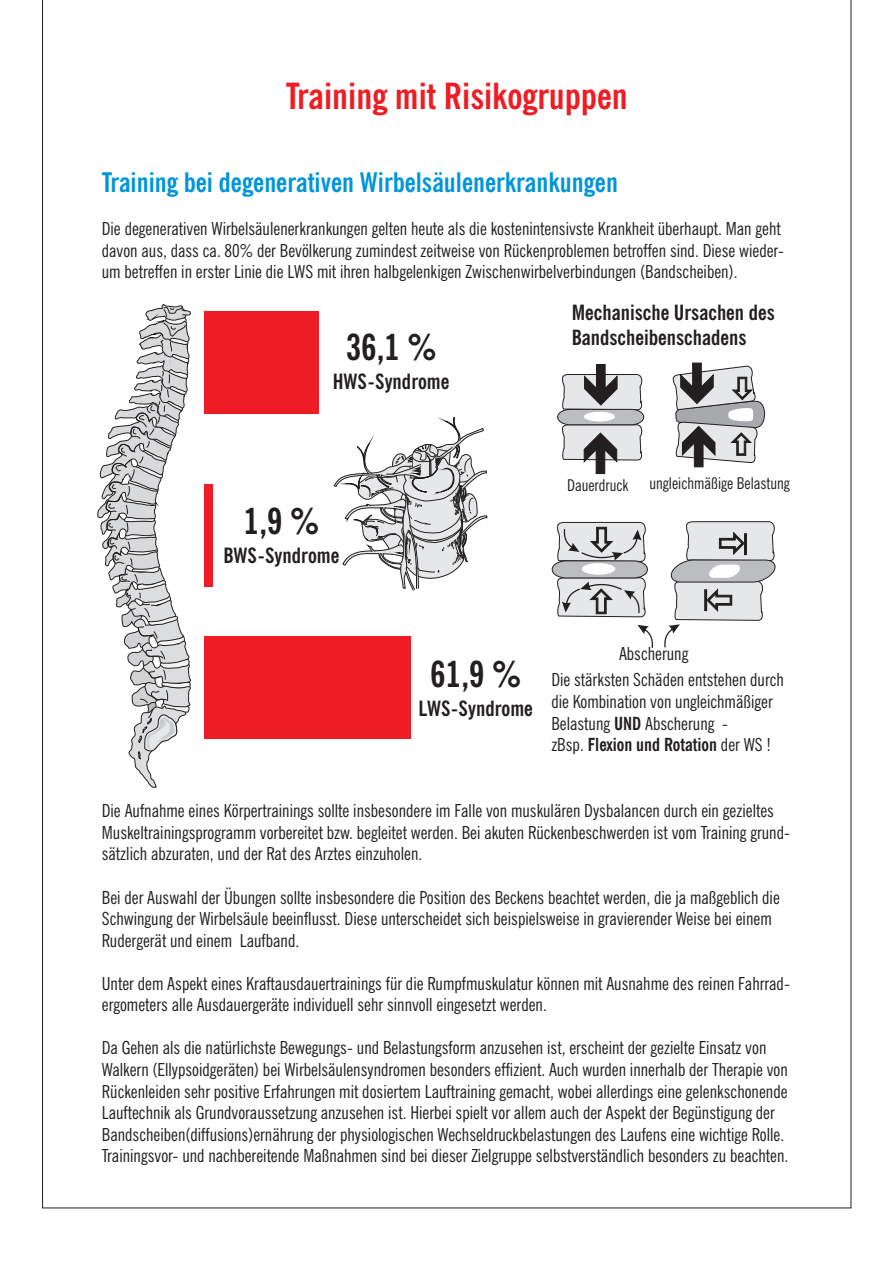
<style>
.page{position:relative;width:893px;height:1263px;background:#fff}
.page>*{position:absolute;margin:0;border:0;box-sizing:border-box;transform-origin:0 0}
.t1{font:700 condensed 36.15px "News Gothic BT";color:#231f20}
.t2{font:700 condensed 36px "News Gothic BT";color:#ee1d23}
.t3{font:700 condensed 27px "News Gothic BT";color:#0095d9}
.t4{font:700 condensed 21px/25.3px "News Gothic BT";color:#231f20}
.t5{font:condensed 18px/21.6px "News Gothic BT";color:#231f20}
.t6{font:condensed 16.2px "News Gothic BT";color:#231f20}
.s1{font-weight:700}
</style>
<div class="page">
<svg style="left:97px;top:304px;width:94px;height:484px"></svg>
<svg style="left:333px;top:417px;width:155px;height:174px"></svg>
<div style="left:204px;top:311px;width:115px;height:102px;background:#ee1d23"></div>
<div style="left:204px;top:484px;width:9px;height:103px;background:#ee1d23"></div>
<div style="left:204px;top:636px;width:207px;height:102px;background:#ee1d23"></div>
<svg style="left:552px;top:522px;width:101px;height:126px"></svg>
<svg style="left:664px;top:521px;width:112px;height:126px"></svg>
<hr style="left:744px;top:533px;width:3px;height:22px;background:#231f20">
<hr style="left:704px;top:589px;width:3px;height:22px;background:#231f20">
<svg style="left:673px;top:363px;width:92px;height:105px"></svg>
<svg style="left:557px;top:364px;width:87px;height:110px"></svg>
<h2 class="t2" style="left:286px;top:82px;width:344px">Training mit Risikogruppen</h2>
<h3 class="t3" style="left:102px;top:171px;width:518px">Training bei degenerativen Wirbelsäulenerkrankungen</h3>
<p class="t5" style="left:102px;top:220px;width:684px">Die degenerativen Wirbelsäulenerkrankungen gelten heute als die kostenintensivste Krankheit überhaupt. Man geht davon aus, dass ca. 80% der Bevölkerung zumindest zeitweise von Rückenproblemen betroffen sind. Diese wieder&shy;um betreffen in erster Linie die LWS mit ihren halbgelenkigen Zwischenwirbelverbindungen (Bandscheiben).</p>
<h1 class="t1" style="left:346px;top:333px;width:92px">36,1 %</h1>
<p class="t4" style="left:333px;top:371px;width:118px">HWS-Syndrome</p>
<p class="t4" style="left:572px;top:302px;width:205px">Mechanische Ursachen des<br>Bandscheibenschadens</p>
<h1 class="t1" style="left:244px;top:506px;width:77px">1,9 %</h1>
<p class="t4" style="left:223px;top:544px;width:118px">BWS-Syndrome</p>
<p class="t6" style="left:567px;top:479px;width:63px">Dauerdruck</p>
<p class="t6" style="left:649px;top:476px;width:142px">ungleichmäßige Belastung</p>
<h1 class="t1" style="left:430px;top:660px;width:92px">61,9 %</h1>
<p class="t4" style="left:418px;top:698px;width:116px">LWS-Syndrome</p>
<p class="t5" style="left:619px;top:644px;width:71px">Abscherung</p>
<p class="t5" style="left:551px;top:671px;width:234px">Die stärksten Schäden entstehen durch die Kombination von ungleichmäßiger Belastung <span class="s1">UND</span> Abscherung -<br>zBsp. <span class="s1">Flexion und Rotation</span> der WS !</p>
<p class="t5" style="left:102px;top:802px;width:690px">Die Aufnahme eines Körpertrainings sollte insbesondere im Falle von muskulären Dysbalancen durch ein gezieltes<br>Muskeltrainingsprogramm vorbereitet bzw. begleitet werden. Bei akuten Rückenbeschwerden ist vom Training grund&shy;sätzlich abzuraten, und der Rat des Arztes einzuholen.</p>
<p class="t5" style="left:102px;top:888px;width:680px">Bei der Auswahl der Übungen sollte insbesondere die Position des Beckens beachtet werden, die ja maßgeblich die<br>Schwingung der Wirbelsäule beeinflusst. Diese unterscheidet sich beispielsweise in gravierender Weise bei einem<br>Rudergerät und einem Laufband.</p>
<p class="t5" style="left:102px;top:974px;width:690px">Unter dem Aspekt eines Kraftausdauertrainings für die Rumpfmuskulatur können mit Ausnahme des reinen Fahrrad&shy;ergometers alle Ausdauergeräte individuell sehr sinnvoll eingesetzt werden.</p>
<p class="t5" style="left:102px;top:1039px;width:688px">Da Gehen als die natürlichste Bewegungs- und Belastungsform anzusehen ist, erscheint der gezielte Einsatz von Walkern (Ellypsoidgeräten) bei Wirbelsäulensyndromen besonders effizient. Auch wurden innerhalb der Therapie von Rückenleiden sehr positive Erfahrungen mit dosiertem Lauftraining gemacht, wobei allerdings eine gelenkschonende Lauftechnik als Grundvoraussetzung anzusehen ist. Hierbei spielt vor allem auch der Aspekt der Begünstigung der Bandscheiben(diffusions)ernährung der physiologischen Wechseldruckbelastungen des Laufens eine wichtige Rolle.<br>Trainingsvor- und nachbereitende Maßnahmen sind bei dieser Zielgruppe selbstverständlich besonders zu beachten.</p>
</div>
